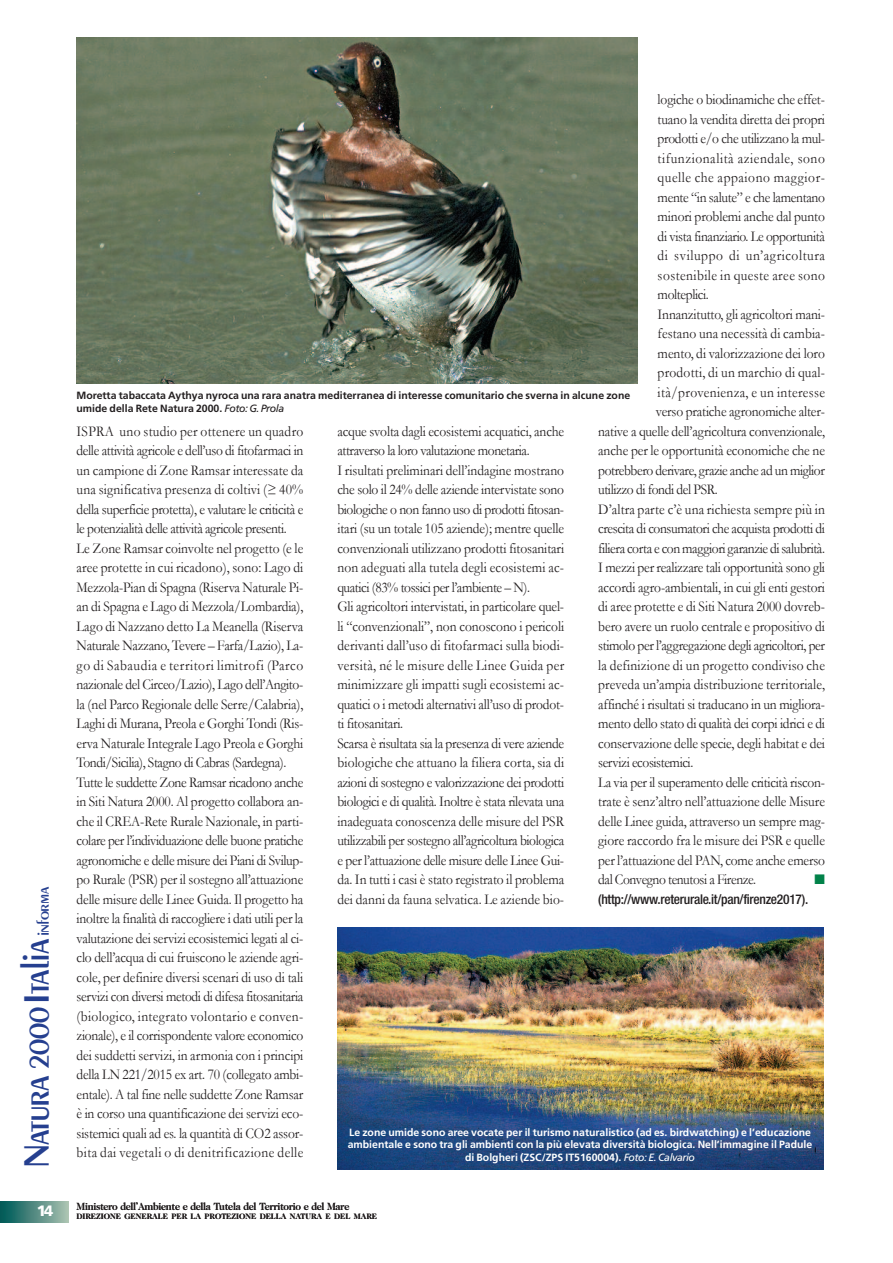
<style>
.page{position:relative;width:893px;height:1263px;background:#fff}
.page>*{position:absolute;margin:0;border:0;box-sizing:border-box;transform-origin:0 0}
.t1{font:600 39.9px "Peignot";letter-spacing:-.03em;color:#253f8f}
.t2{font:600 17.1px "Peignot";letter-spacing:-.02em;color:#253f8f;scale:1.11 1}
.t3{font:15px/19.5px "Garamond";letter-spacing:-.01em;color:#231f20;scale:.9 1}
.t4{font:15px "Garamond";letter-spacing:-.03em;color:#231f20;scale:.9 1}
.t5{font:15px "Garamond";letter-spacing:.04em;color:#231f20;scale:.9 1}
.t6{font:15px "Garamond";letter-spacing:.01em;color:#231f20;scale:.9 1}
.t7{font:15px "Garamond";letter-spacing:.015em;color:#231f20;scale:.9 1}
.t8{font:15px "Garamond";letter-spacing:.025em;color:#231f20;scale:.9 1}
.t9{font:15px "Garamond";letter-spacing:.035em;color:#231f20;scale:.9 1}
.t10{font:15px "Garamond";letter-spacing:.02em;color:#231f20;scale:.9 1}
.t11{font:900 15px "Frutiger";color:#fff}
.t12{font:13.8px "Zapf Dingbats";color:#018249}
.t13{font:500 condensed 13.5px "Helvetica Neue";letter-spacing:-.02em;color:#231f20}
.t14{font:700 10.5px/12.6px "Frutiger";color:#fff;text-align:center}
.t15{font:700 10.5px/12.6px "Frutiger";color:#231f20}
.t16{font:500 10.5px "Caslon Two Twenty Four";letter-spacing:-.03em;color:#231f20;scale:.96 1}
.t17{font:700 7.8px "Caslon Two Twenty Four";color:#231f20}
.s1{font-size:37.65px}
.s2{font-size:28.95px}
.s3{font-weight:400;font-style:italic}
</style>
<div class="page">
<div style="left:0;top:1201px;width:68px;height:21px;background:linear-gradient(to right,#005655,#a7beae)"></div>
<img style="left:77px;top:38px;width:561px;height:346px">
<img style="left:338px;top:927px;width:486px;height:242px">
<p class="t2" style="left:37px;top:936px;width:46px;rotate:-90deg">informa</p>
<h1 class="t1" style="left:20px;top:1168px;width:231px;rotate:-90deg"><span class="s1">N</span>atura <span class="s2">2000</span><span class="s1">I</span>talia</h1>
<p class="t11" style="left:37px;top:1205px;width:18px">14</p>
<p class="t3" style="left:658px;top:90px;width:187px">logiche o biodinamiche che effet-</p>
<p class="t3" style="left:658px;top:109px;width:187px">tuano la vendita diretta dei propri</p>
<p class="t3" style="left:658px;top:129px;width:187px">prodotti e/o che utilizzano la mul-</p>
<p class="t5" style="left:658px;top:150px;width:187px">tifunzionalità aziendale, sono</p>
<p class="t5" style="left:658px;top:169px;width:187px">quelle che appaiono maggior-</p>
<p class="t3" style="left:658px;top:187px;width:187px">mente “in salute” e che lamentano</p>
<p class="t3" style="left:658px;top:207px;width:187px">minori problemi anche dal punto</p>
<p class="t3" style="left:658px;top:226px;width:187px">di vista finanziario. Le opportunità</p>
<p class="t5" style="left:658px;top:247px;width:187px">di sviluppo di un’agricoltura</p>
<p class="t9" style="left:658px;top:267px;width:187px">sostenibile in queste aree sono</p>
<p class="t4" style="left:658px;top:286px;width:58px">molteplici.</p>
<p class="t3" style="left:658px;top:304px;width:187px">Innanzitutto, gli agricoltori mani-</p>
<p class="t3" style="left:658px;top:324px;width:187px">festano una necessità di cambia-</p>
<p class="t3" style="left:658px;top:343px;width:187px">mento, di valorizzazione dei loro</p>
<p class="t10" style="left:658px;top:364px;width:187px">prodotti, di un marchio di qual-</p>
<p class="t8" style="left:658px;top:384px;width:187px">ità/provenienza, e un interesse</p>
<p class="t3" style="left:656px;top:402px;width:190px">verso pratiche agronomiche alter-</p>
<p class="t3" style="left:598px;top:421px;width:253px">native a quelle dell’agricoltura convenzionale,</p>
<p class="t3" style="left:598px;top:441px;width:253px">anche per le opportunità economiche che ne</p>
<p class="t4" style="left:598px;top:462px;width:253px">potrebbero derivare, grazie anche ad un miglior</p>
<p class="t4" style="left:598px;top:481px;width:134px">utilizzo di fondi del PSR.</p>
<p class="t6" style="left:598px;top:501px;width:253px">D’altra parte c’è una richiesta sempre più in</p>
<p class="t4" style="left:598px;top:520px;width:253px">crescita di consumatori che acquista prodotti di</p>
<p class="t4" style="left:598px;top:540px;width:253px">filiera corta e con maggiori garanzie di salubrità.</p>
<p class="t3" style="left:598px;top:558px;width:253px">I mezzi per realizzare tali opportunità sono gli</p>
<p class="t3" style="left:598px;top:577px;width:253px">accordi agro-ambientali, in cui gli enti gestori</p>
<p class="t3" style="left:598px;top:597px;width:253px">di aree protette e di Siti Natura 2000 dovreb-</p>
<p class="t3" style="left:598px;top:616px;width:253px">bero avere un ruolo centrale e propositivo di</p>
<p class="t3" style="left:598px;top:636px;width:253px">stimolo per l’aggregazione degli agricoltori, per</p>
<p class="t7" style="left:598px;top:657px;width:253px">la definizione di un progetto condiviso che</p>
<p class="t6" style="left:598px;top:676px;width:253px">preveda un’ampia distribuzione territoriale,</p>
<p class="t3" style="left:598px;top:694px;width:253px">affinché i risultati si traducano in un migliora-</p>
<p class="t3" style="left:598px;top:714px;width:253px">mento dello stato di qualità dei corpi idrici e di</p>
<p class="t3" style="left:598px;top:733px;width:253px">conservazione delle specie, degli habitat e dei</p>
<p class="t4" style="left:598px;top:754px;width:107px">servizi ecosistemici.</p>
<p class="t3" style="left:598px;top:772px;width:253px">La via per il superamento delle criticità riscon-</p>
<p class="t3" style="left:598px;top:792px;width:253px">trate è senz’altro nell’attuazione delle Misure</p>
<p class="t3" style="left:598px;top:811px;width:253px">delle Linee guida, attraverso un sempre mag-</p>
<p class="t3" style="left:598px;top:831px;width:253px">giore raccordo fra le misure dei PSR e quelle</p>
<p class="t3" style="left:598px;top:850px;width:253px">per l’attuazione del PAN, come anche emerso</p>
<p class="t4" style="left:598px;top:871px;width:177px">dal Convegno tenutosi a Firenze.</p>
<p class="t12" style="left:814px;top:871px;width:12px">■</p>
<p class="t13" style="left:598px;top:894px;width:212px">(http://www.reterurale.it/pan/firenze2017).</p>
<p class="t15" style="left:76px;top:390px;width:555px">Moretta tabaccata Aythya nyroca una rara anatra mediterranea di interesse comunitario che sverna in alcune zone umide della Rete Natura 2000. <span class="s3">Foto:G.Prola</span></p>
<p class="t3" style="left:77px;top:421px;width:254px">ISPRA uno studio per ottenere un quadro delle attività agricole e dell’uso di fitofarmaci in un campione di Zone Ramsar interessate da una significativa presenza di coltivi (≥ 40% della superficie protetta), e valutare le criticità e le potenzialità delle attività agricole presenti.<br>Le Zone Ramsar coinvolte nel progetto (e le aree protette in cui ricadono), sono: Lago di Mezzola-Pian di Spagna (Riserva Naturale Pi&shy;an di Spagna e Lago di Mezzola/Lombardia), Lago di Nazzano detto La Meanella (Riserva Naturale Nazzano, Tevere – Farfa/Lazio), La&shy;go di Sabaudia e territori limitrofi (Parco nazionale del Circeo/Lazio), Lago dell’Angito&shy;la (nel Parco Regionale delle Serre/Calabria), Laghi di Murana, Preola e Gorghi Tondi (Ris&shy;erva Naturale Integrale Lago Preola e Gorghi Tondi/Sicilia), Stagno di Cabras (Sardegna).<br>Tutte le suddette Zone Ramsar ricadono anche in Siti Natura 2000. Al progetto collabora an&shy;che il CREA-Rete Rurale Nazionale, in parti&shy;colare per l’individuazione delle buone pratiche agronomiche e delle misure dei Piani di Svilup&shy;po Rurale (PSR) per il sostegno all’attuazione delle misure delle Linee Guida. Il progetto ha inoltre la finalità di raccogliere i dati utili per la valutazione dei servizi ecosistemici legati al ci&shy;clo dell’acqua di cui fruiscono le aziende agri&shy;cole, per definire diversi scenari di uso di tali servizi con diversi metodi di difesa fitosanitaria (biologico, integrato volontario e conven&shy;zionale), e il corrispondente valore economico dei suddetti servizi, in armonia con i principi della LN 221/2015 ex art. 70 (collegato ambi&shy;entale). A tal fine nelle suddette Zone Ramsar è in corso una quantificazione dei servizi eco&shy;sistemici quali ad es. la quantità di CO2 assor&shy;bita dai vegetali o di denitrificazione delle</p>
<p class="t3" style="left:337px;top:421px;width:253px">acque svolta dagli ecosistemi acquatici, anche attraverso la loro valutazione monetaria.<br>I risultati preliminari dell’indagine mostrano che solo il 24% delle aziende intervistate sono biologiche o non fanno uso di prodotti fitosan&shy;itari (su un totale 105 aziende); mentre quelle convenzionali utilizzano prodotti fitosanitari non adeguati alla tutela degli ecosistemi ac&shy;quatici (83% tossici per l’ambiente – N).<br>Gli agricoltori intervistati, in particolare quel&shy;li “convenzionali”, non conoscono i pericoli derivanti dall’uso di fitofarmaci sulla biodi&shy;versità, né le misure delle Linee Guida per minimizzare gli impatti sugli ecosistemi ac&shy;quatici o i metodi alternativi all’uso di prodot&shy;ti fitosanitari.<br>Scarsa è risultata sia la presenza di vere aziende biologiche che attuano la filiera corta, sia di azioni di sostegno e valorizzazione dei prodotti biologici e di qualità. Inoltre è stata rilevata una inadeguata conoscenza delle misure del PSR utilizzabili per sostegno all’agricoltura biologica e per l’attuazione delle misure delle Linee Gui&shy;da. In tutti i casi è stato registrato il problema dei danni da fauna selvatica. Le aziende bio-</p>
<p class="t14" style="left:348px;top:1126px;width:466px">Le zone umide sono aree vocate per il turismo naturalistico (ad es. birdwatching) e l’educazione ambientale e sono tra gli ambienti con la più elevata diversità biologica. Nell’immagine il Padule di Bolgheri (ZSC/ZPS IT5160004). <span class="s3">Foto:E.Calvario</span></p>
<p class="t16" style="left:77px;top:1202px;width:286px">Ministero dell’Ambiente e della Tutela del Territorio e del Mare</p>
<p class="t17" style="left:77px;top:1214px;width:302px">DIREZIONE GENERALE PER LA PROTEZIONE DELLA NATURA E DEL MARE</p>
</div>
